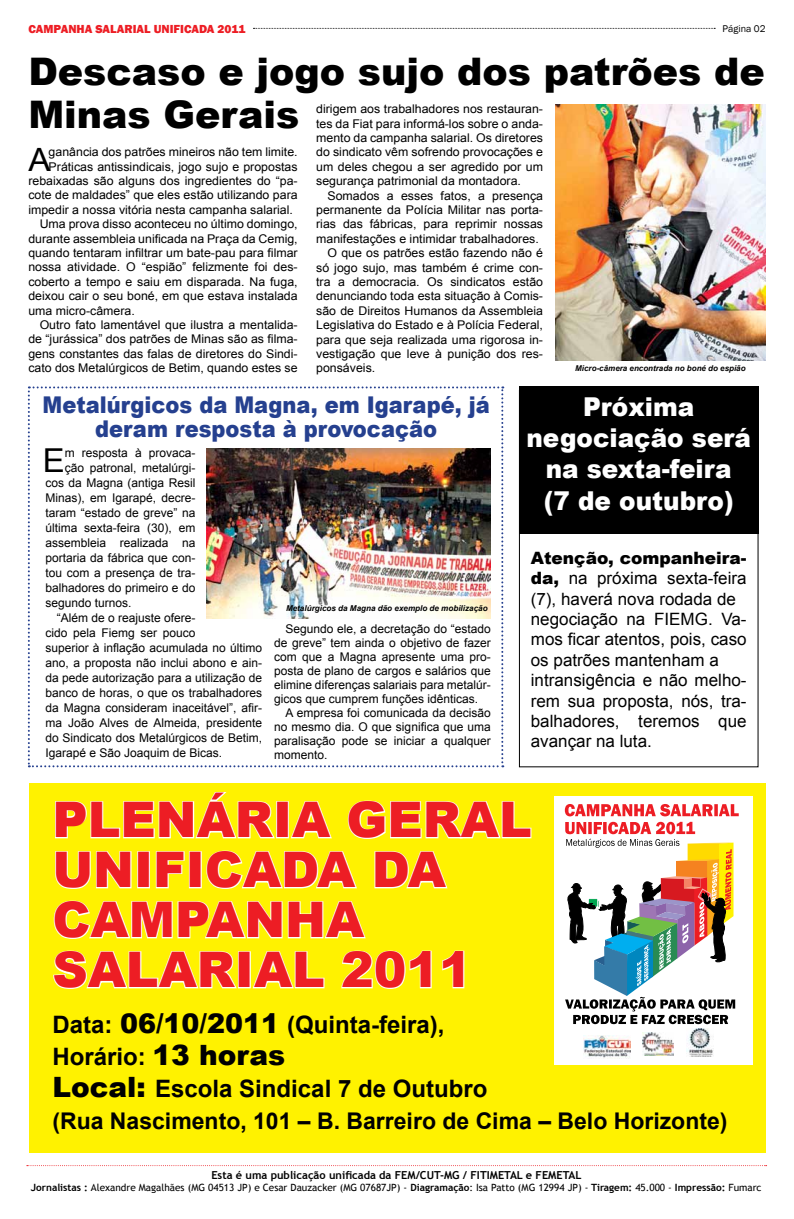
<style>
.page{position:relative;width:794px;height:1219px;background:#fff}
.page>*{position:absolute;margin:0;border:0;box-sizing:border-box;transform-origin:0 0}
.t1{font:900 49px/50px "Arial";color:#ed1d24}
.t2{font:900 38px/43px "Arial";color:#000}
.t3{font:33px "Arial";color:#000}
.t4{font:32.1px "Arial";color:#000}
.t5{font:900 26px/31.2px "Arial";color:#fff;text-align:center;scale:.95 1}
.t6{font:700 24px/32px "Arial";color:#000}
.t7{font:900 23.1px/24px "Arial";color:#25408f;text-align:center;scale:.91 1}
.t8{font:700 23px "Arial";color:#000}
.t9{font:17px/20.4px "Arial";color:#000}
.t10{font:12px/14px "Arial";color:#000;text-align:justify}
.t11{font:800 12px "Franklin Gothic";color:#ed1d24}
.t12{font:700 11px "Trebuchet MS";color:#000}
.t13{font:10px "Trebuchet MS";color:#000}
.t14{font:10px "Franklin Gothic";color:#000}
.t15{font:italic 700 8.1px "Arial";color:#000}
.t16{font:italic 700 8px "Arial";color:#000}
.s1{font-weight:900}
.s2{font-weight:900;font-size:27px}
.s3{font-weight:900;font-size:28px}
.s4{font-weight:700}
</style>
<div class="page">
<svg style="left:253px;top:28px;width:462px;height:1px"></svg>
<svg style="left:27px;top:1165px;width:739px;height:1px"></svg>
<img style="left:555px;top:105px;width:210px;height:255px">
<svg style="left:28px;top:386px;width:475px;height:381px"></svg>
<div style="left:29px;top:783px;width:736px;height:369px;background:#fff200"></div>
<svg style="left:55px;top:792px;width:220px;height:47px"></svg>
<div style="left:276px;top:801px;width:13px;height:37px;border:2px solid #fff"></div>
<svg style="left:290px;top:801px;width:42px;height:38px"></svg>
<svg style="left:347px;top:800px;width:185px;height:39px"></svg>
<svg style="left:374px;top:851px;width:74px;height:38px"></svg>
<svg style="left:53px;top:850px;width:313px;height:89px"></svg>
<svg style="left:53px;top:950px;width:185px;height:39px"></svg>
<div style="left:238px;top:951px;width:13px;height:37px;border:2px solid #fff"></div>
<svg style="left:252px;top:951px;width:73px;height:38px"></svg>
<svg style="left:341px;top:950px;width:91px;height:39px"></svg>
<svg style="left:442px;top:950px;width:23px;height:39px"></svg>
<div style="left:519px;top:386px;width:239px;height:148px;background:#000"></div>
<div style="left:519px;top:390px;width:239px;height:377px;border:1px solid #000"></div>
<img style="left:207px;top:448px;width:284px;height:170px">
<div style="left:554px;top:797px;width:199px;height:268px;background:#fff"></div>
<img style="left:583px;top:1036px;width:47px;height:23px">
<img style="left:642px;top:1032px;width:31px;height:23px">
<svg style="left:565px;top:804px;width:173px;height:220px"></svg>
<img style="left:686px;top:1029px;width:28px;height:28px">
<p class="t11" style="left:28px;top:21px;width:218px">CAMPANHA SALARIAL UNIFICADA 2011</p>
<p class="t14" style="left:722px;top:22px;width:45px">Página 02</p>
<h2 class="t2" style="left:28px;top:49px;width:738px">Descaso e jogo sujo dos patrões de<br>Minas Gerais</h2>
<h3 class="t4" style="left:28px;top:138px;width:24px">A</h3>
<p class="t10" style="left:49px;top:145px;width:250px">ganância dos patrões mineiros não tem limite.</p>
<p class="t10" style="left:316px;top:102px;width:228px;line-height:14.4px">dirigem aos trabalhadores nos restauran&shy;tes da Fiat para informá-los sobre o anda&shy;mento da campanha salarial. Os diretores do sindicato vêm sofrendo provocações e um deles chegou a ser agredido por um segurança patrimonial da montadora.</p>
<p class="t10" style="left:327px;top:189px;width:217px">Somados a esses fatos, a presença</p>
<p class="t10" style="left:316px;top:203px;width:228px">permanente da Polícia Militar nas porta-</p>
<p class="t10" style="left:316px;top:217px;width:228px">rias das fábricas, para reprimir nossas</p>
<p class="t10" style="left:316px;top:232px;width:224px">manifestações e intimidar trabalhadores.</p>
<p class="t10" style="left:327px;top:246px;width:217px">O que os patrões estão fazendo não é</p>
<p class="t10" style="left:316px;top:261px;width:228px">só jogo sujo, mas também é crime con-</p>
<p class="t10" style="left:316px;top:275px;width:228px">tra a democracia. Os sindicatos estão</p>
<p class="t10" style="left:316px;top:289px;width:228px">denunciando toda esta situação à Comis-</p>
<p class="t10" style="left:316px;top:304px;width:228px">são de Direitos Humanos da Assembleia</p>
<p class="t10" style="left:316px;top:318px;width:228px">Legislativa do Estado e à Polícia Federal,</p>
<p class="t10" style="left:316px;top:333px;width:228px">para que seja realizada uma rigorosa in-</p>
<p class="t10" style="left:316px;top:347px;width:228px">vestigação que leve à punição dos res-</p>
<p class="t10" style="left:316px;top:361px;width:61px">ponsáveis.</p>
<p class="t10" style="left:49px;top:159px;width:250px">Práticas antissindicais, jogo sujo e propostas</p>
<p class="t10" style="left:28px;top:174px;width:271px">rebaixadas são alguns dos ingredientes do “pa-</p>
<p class="t10" style="left:28px;top:188px;width:271px">cote de maldades” que eles estão utilizando para</p>
<p class="t10" style="left:28px;top:203px;width:266px">impedir a nossa vitória nesta campanha salarial.</p>
<p class="t10" style="left:40px;top:217px;width:259px">Uma prova disso aconteceu no último domingo,</p>
<p class="t10" style="left:28px;top:231px;width:271px">durante assembleia unificada na Praça da Cemig,</p>
<p class="t10" style="left:28px;top:246px;width:271px">quando tentaram infiltrar um bate-pau para filmar</p>
<p class="t10" style="left:28px;top:260px;width:271px">nossa atividade. O “espião” felizmente foi des-</p>
<p class="t10" style="left:28px;top:275px;width:271px">coberto a tempo e saiu em disparada. Na fuga,</p>
<p class="t10" style="left:28px;top:289px;width:271px">deixou cair o seu boné, em que estava instalada</p>
<p class="t10" style="left:28px;top:303px;width:108px">uma micro-câmera.</p>
<p class="t10" style="left:40px;top:318px;width:259px">Outro fato lamentável que ilustra a mentalida-</p>
<p class="t10" style="left:28px;top:332px;width:271px">de “jurássica” dos patrões de Minas são as filma-</p>
<p class="t10" style="left:28px;top:347px;width:271px">gens constantes das falas de diretores do Sindi-</p>
<p class="t10" style="left:28px;top:361px;width:271px">cato dos Metalúrgicos de Betim, quando estes se</p>
<p class="t16" style="left:575px;top:363px;width:172px">Micro-câmera encontrada no boné do espião</p>
<h3 class="t7" style="left:43px;top:392px;width:493px">Metalúrgicos da Magna, em Igarapé, já deram resposta à provocação</h3>
<h3 class="t3" style="left:43px;top:439px;width:23px">E</h3>
<p class="t10" style="left:65px;top:446px;width:132px">m resposta à provaca-</p>
<p class="t10" style="left:65px;top:461px;width:132px">ção patronal, metalúrgi-</p>
<p class="t10" style="left:45px;top:476px;width:152px">cos da Magna (antiga Resil</p>
<p class="t10" style="left:45px;top:491px;width:152px">Minas), em Igarapé, decre-</p>
<p class="t10" style="left:45px;top:506px;width:152px">taram “estado de greve” na</p>
<p class="t10" style="left:45px;top:521px;width:152px">última sexta-feira (30), em</p>
<p class="t10" style="left:45px;top:536px;width:152px">assembleia realizada na</p>
<p class="t10" style="left:45px;top:551px;width:152px">portaria da fábrica que con-</p>
<p class="t10" style="left:45px;top:566px;width:152px">tou com a presença de tra-</p>
<p class="t10" style="left:45px;top:581px;width:152px">balhadores do primeiro e do</p>
<p class="t10" style="left:45px;top:596px;width:88px">segundo turnos.</p>
<p class="t10" style="left:57px;top:611px;width:140px">“Além de o reajuste ofere-</p>
<p class="t10" style="left:45px;top:626px;width:152px">cido pela Fiemg ser pouco</p>
<p class="t10" style="left:45px;top:641px;width:218px">superior à inflação acumulada no último</p>
<p class="t10" style="left:45px;top:656px;width:218px">ano, a proposta não inclui abono e ain-</p>
<p class="t10" style="left:45px;top:671px;width:218px">da pede autorização para a utilização de</p>
<p class="t10" style="left:45px;top:686px;width:218px">banco de horas, o que os trabalhadores</p>
<p class="t10" style="left:45px;top:701px;width:218px">da Magna consideram inaceitável”, afir-</p>
<p class="t10" style="left:45px;top:716px;width:218px">ma João Alves de Almeida, presidente</p>
<p class="t10" style="left:45px;top:731px;width:218px">do Sindicato dos Metalúrgicos de Betim,</p>
<p class="t10" style="left:45px;top:746px;width:178px">Igarapé e São Joaquim de Bicas.</p>
<p class="t15" style="left:286px;top:602px;width:203px">Metalúrgicos da Magna dão exemplo de mobilização</p>
<p class="t10" style="left:274px;top:622px;width:218px;text-indent:11px">Segundo ele, a decretação do “estado de greve” tem ainda o objetivo de fazer com que a Magna apresente uma pro&shy;posta de plano de cargos e salários que elimine diferenças salariais para metalúr&shy;gicos que cumprem funções idênticas.</p>
<p class="t10" style="left:274px;top:706px;width:218px;text-indent:11px">A empresa foi comunicada da decisão no mesmo dia. O que significa que uma paralisação pode se iniciar a qualquer momento.</p>
<h3 class="t5" style="left:526px;top:390px;width:238px">Próxima negociação será na sexta-feira<br>(7 de outubro)</h3>
<p class="t9" style="left:531px;top:548px;width:217px"><span class="s1">Atenção, companheira&shy;da,</span> na próxima sexta-feira (7), haverá nova rodada de negociação na FIEMG. Va&shy;mos ficar atentos, pois, caso os patrões mantenham a intransigência e não melho&shy;rem sua proposta, nós, tra&shy;balhadores, teremos que avançar na luta.</p>
<h1 class="t1" style="left:52px;top:793px;width:481px">PLENÁRIA GERAL<br>UNIFICADA DA<br>CAMPANHA<br>SALARIAL 2011</h1>
<h3 class="t6" style="left:52px;top:1009px;width:436px">Data: <span class="s2">06/10/2011</span> (Quinta-feira),<br>Horário: <span class="s3">13 horas<br>Local:</span> Escola Sindical 7 de Outubro</h3>
<h3 class="t8" style="left:52px;top:1106px;width:676px">(Rua Nascimento, 101 – B. Barreiro de Cima – Belo Horizonte)</h3>
<p class="t12" style="left:211px;top:1168px;width:371px">Esta é uma publicação unificada da FEM/CUT-MG / FITIMETAL e FEMETAL</p>
<p class="t13" style="left:31px;top:1182px;width:732px"><span class="s4">Jornalistas :</span> Alexandre Magalhães (MG 04513 JP) e Cesar Dauzacker (MG 07687JP) - <span class="s4">Diagramação</span>: Isa Patto (MG 12994 JP) - <span class="s4">Tiragem:</span> 45.000 - <span class="s4">Impressão:</span> Fumarc</p>
</div>
